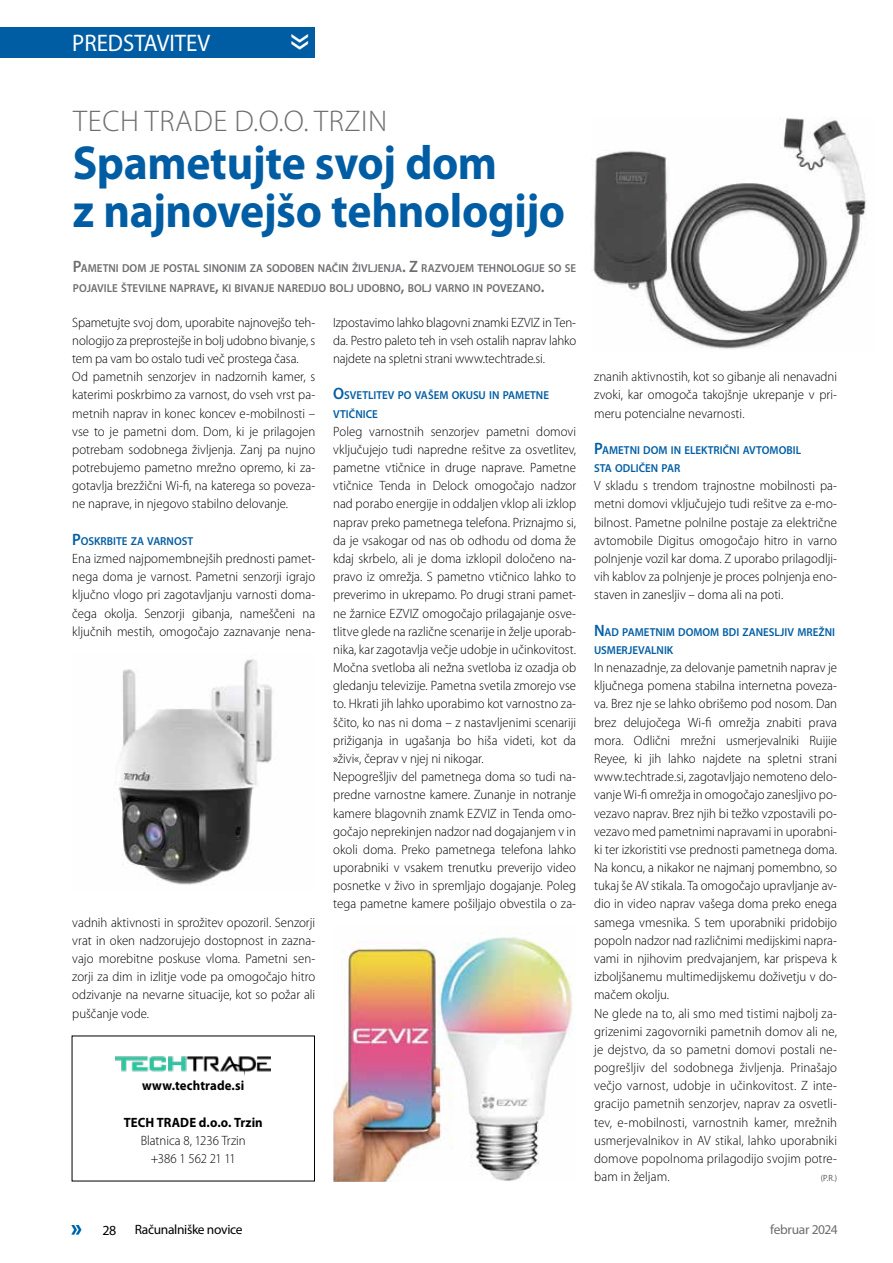
<style>
.page{position:relative;width:893px;height:1263px;background:#fff}
.page>*{position:absolute;margin:0;border:0;box-sizing:border-box;transform-origin:0 0}
.t1{font:700 48px/48px "Myriad Pro";letter-spacing:-.01em;color:#005da4;scale:.95 1}
.t2{font:45px "Myriad Pro";color:#fff;scale:.95 1}
.t3{font:300 30px "Myriad Pro";letter-spacing:.02em;color:#6d6e71}
.t4{font:24px "Myriad Pro";color:#fff;scale:.95 1}
.t5{font:13.95px "Myriad Pro";color:#000}
.t6{font:300 13.5px/18.1px "Myriad Pro";color:#000;text-align:justify;scale:.95 1}
.t7{font:700 13.5px "Myriad Pro";letter-spacing:.005em;color:#000;scale:.95 1}
.t8{font:13.5px "Myriad Pro";letter-spacing:-.025em;color:#000}
.t9{font:13.5px "Myriad Pro";letter-spacing:-.02em;color:#6d6e71}
.t10{font:600 11.55px/18.1px "Myriad Pro";color:#005da4;scale:.95 1}
.t11{font:600 11.55px/19.8px "Myriad Pro";color:#6d6e71;scale:.95 1}
.t12{font:300 9px "Myriad Pro";color:#000;scale:.95 1}
.s1{font-size:16.5px}
.s2{font-weight:700;font-size:24.75px;color:#00aeef}
</style>
<div class="page">
<img style="left:116px;top:1056px;width:155px;height:20px">
<img style="left:591px;top:118px;width:275px;height:231px">
<img style="left:334px;top:937px;width:239px;height:244px">
<img style="left:118px;top:659px;width:155px;height:226px">
<div style="left:0;top:27px;width:315px;height:31px;background:#005da4"></div>
<h3 class="t4" style="left:72px;top:29px;width:115px">AKTUALNO</h3>
<h2 class="t2" style="left:331px;top:33px;width:20px;rotate:90deg">»</h2>
<h3 class="t4" style="left:72px;top:29px;width:147px">PREDSTAVITEV</h3>
<h3 class="t3" style="left:73px;top:102px;width:316px">TECH TRADE D.O.O. TRZIN</h3>
<h1 class="t1" style="left:73px;top:137px;width:520px">Spametujte svoj dom<br>z najnovejšo tehnologijo</h1>
<p class="t11" style="left:73px;top:258px;width:530px"><span class="s1">P</span>AMETNI DOM JE POSTAL SINONIM ZA SODOBEN NAČIN ŽIVLJENJA<span class="s1">. Z</span> RAZVOJEM TEHNOLOGIJE SO SE<br>POJAVILE ŠTEVILNE NAPRAVE<span class="s1">,</span> KI BIVANJE NAREDIJO BOLJ UDOBNO<span class="s1">,</span> BOLJ VARNO IN POVEZANO<span class="s1">.</span></p>
<p class="t6" style="left:72px;top:313px;width:257px;text-align:left">Spametujte svoj dom, uporabite najnovejšo teh&shy;nologijo za preprostejše in bolj udobno bivanje, s tem pa vam bo ostalo tudi več prostega časa.<br>Od pametnih senzorjev in nadzornih kamer, s katerimi poskrbimo za varnost, do vseh vrst pa&shy;metnih naprav in konec koncev e-mobilnosti – vse to je pametni dom. Dom, ki je prilagojen potrebam sodobnega življenja. Zanj pa nujno potrebujemo pametno mrežno opremo, ki za&shy;gotavlja brezžični Wi-fi, na katerega so poveza&shy;ne naprave, in njegovo stabilno delovanje.</p>
<p class="t10" style="left:72px;top:532px;width:129px"><span class="s1">P</span>OSKRBITE ZA VARNOST</p>
<p class="t6" style="left:72px;top:549px;width:257px">Ena izmed najpomembnejših prednosti pamet&shy;nega doma je varnost. Pametni senzorji igrajo ključno vlogo pri zagotavljanju varnosti doma&shy;čega okolja. Senzorji gibanja, nameščeni na ključnih mestih, omogočajo zaznavanje nena-</p>
<p class="t6" style="left:72px;top:913px;width:257px">vadnih aktivnosti in sprožitev opozoril. Senzorji vrat in oken nadzorujejo dostopnost in zazna&shy;vajo morebitne poskuse vloma. Pametni sen&shy;zorji za dim in izlitje vode pa omogočajo hitro odzivanje na nevarne situacije, kot so požar ali puščanje vode.</p>
<p class="t6" style="left:333px;top:313px;width:257px">Izpostavimo lahko blagovni znamki EZVIZ in Ten&shy;da. Pestro paleto teh in vseh ostalih naprav lahko najdete na spletni strani www.techtrade.si.</p>
<p class="t10" style="left:333px;top:386px;width:227px"><span class="s1">O</span>SVETLITEV PO VAŠEM OKUSU IN PAMETNE<br>VTIČNICE</p>
<p class="t6" style="left:333px;top:422px;width:257px;text-align:left">Poleg varnostnih senzorjev pametni domovi vključujejo tudi napredne rešitve za osvetlitev, pametne vtičnice in druge naprave. Pametne vtičnice Tenda in Delock omogočajo nadzor nad porabo energije in oddaljen vklop ali izklop naprav preko pametnega telefona. Priznajmo si, da je vsakogar od nas ob odhodu od doma že kdaj skrbelo, ali je doma izklopil določeno na&shy;pravo iz omrežja. S pametno vtičnico lahko to preverimo in ukrepamo. Po drugi strani pamet&shy;ne žarnice EZVIZ omogočajo prilagajanje osve&shy;tlitve glede na različne scenarije in želje uporab&shy;nika, kar zagotavlja večje udobje in učinkovitost.<br>Močna svetloba ali nežna svetloba iz ozadja ob gledanju televizije. Pametna svetila zmorejo vse to. Hkrati jih lahko uporabimo kot varnostno za&shy;ščito, ko nas ni doma – z nastavljenimi scenariji prižiganja in ugašanja bo hiša videti, kot da »živi«, čeprav v njej ni nikogar.<br>Nepogrešljiv del pametnega doma so tudi na&shy;predne varnostne kamere. Zunanje in notranje kamere blagovnih znamk EZVIZ in Tenda omo&shy;gočajo neprekinjen nadzor nad dogajanjem v in okoli doma. Preko pametnega telefona lahko uporabniki v vsakem trenutku preverijo video posnetke v živo in spremljajo dogajanje. Poleg tega pametne kamere pošiljajo obvestila o za-</p>
<p class="t7" style="left:142px;top:1077px;width:109px">www.techtrade.si</p>
<p class="t7" style="left:124px;top:1113px;width:148px">TECH TRADE d.o.o. Trzin</p>
<p class="t6" style="left:141px;top:1131px;width:112px;text-align:center">Blatnica 8, 1236 Trzin +386 1 562 21 11</p>
<p class="t6" style="left:594px;top:367px;width:257px">znanih aktivnostih, kot so gibanje ali nenavadni zvoki, kar omogoča takojšnje ukrepanje v pri&shy;meru potencialne nevarnosti.</p>
<p class="t10" style="left:594px;top:441px;width:219px"><span class="s1">P</span>AMETNI DOM IN ELEKTRIČNI AVTOMOBIL<br>STA ODLIČEN PAR</p>
<p class="t6" style="left:594px;top:477px;width:257px">V skladu s trendom trajnostne mobilnosti pa&shy;metni domovi vključujejo tudi rešitve za e-mo&shy;bilnost. Pametne polnilne postaje za električne avtomobile Digitus omogočajo hitro in varno polnjenje vozil kar doma. Z uporabo prilagodlji&shy;vih kablov za polnjenje je proces polnjenja eno&shy;staven in zanesljiv – doma ali na poti.</p>
<p class="t10" style="left:594px;top:622px;width:255px"><span class="s1">N</span>AD PAMETNIM DOMOM BDI ZANESLJIV MREŽNI<br>USMERJEVALNIK</p>
<p class="t6" style="left:594px;top:658px;width:257px;text-align:left">In nenazadnje, za delovanje pametnih naprav je ključnega pomena stabilna internetna poveza&shy;va. Brez nje se lahko obrišemo pod nosom. Dan brez delujočega Wi-fi omrežja znabiti prava mora. Odlični mrežni usmerjevalniki Ruijie Reyee, ki jih lahko najdete na spletni strani www.techtrade.si, zagotavljajo nemoteno delo&shy;vanje Wi-fi omrežja in omogočajo zanesljivo po&shy;vezavo naprav. Brez njih bi težko vzpostavili po&shy;vezavo med pametnimi napravami in uporabni&shy;ki ter izkoristiti vse prednosti pametnega doma.<br>Na koncu, a nikakor ne najmanj pomembno, so tukaj še AV stikala. Ta omogočajo upravljanje av&shy;dio in video naprav vašega doma preko enega samega vmesnika. S tem uporabniki pridobijo popoln nadzor nad različnimi medijskimi napra&shy;vami in njihovim predvajanjem, kar prispeva k izboljšanemu multimedijskemu doživetju v do&shy;mačem okolju.<br>Ne glede na to, ali smo med tistimi najbolj za&shy;grizenimi zagovorniki pametnih domov ali ne, je dejstvo, da so pametni domovi postali ne&shy;pogrešljiv del sodobnega življenja. Prinašajo večjo varnost, udobje in učinkovitost. Z inte&shy;gracijo pametnih senzorjev, naprav za osvetli&shy;tev, e-mobilnosti, varnostnih kamer, mrežnih usmerjevalnikov in AV stikal, lahko uporabniki domove popolnoma prilagodijo svojim potre&shy;bam in željam.</p>
<p class="t12" style="left:821px;top:1173px;width:19px">(P.R.)</p>
<p class="t5" style="left:71px;top:1221px;width:47px"><span class="s2">»</span> 28</p>
<p class="t8" style="left:135px;top:1221px;width:109px">Računalniške novice</p>
<p class="t9" style="left:770px;top:1221px;width:69px">februar 2024</p>
</div>
